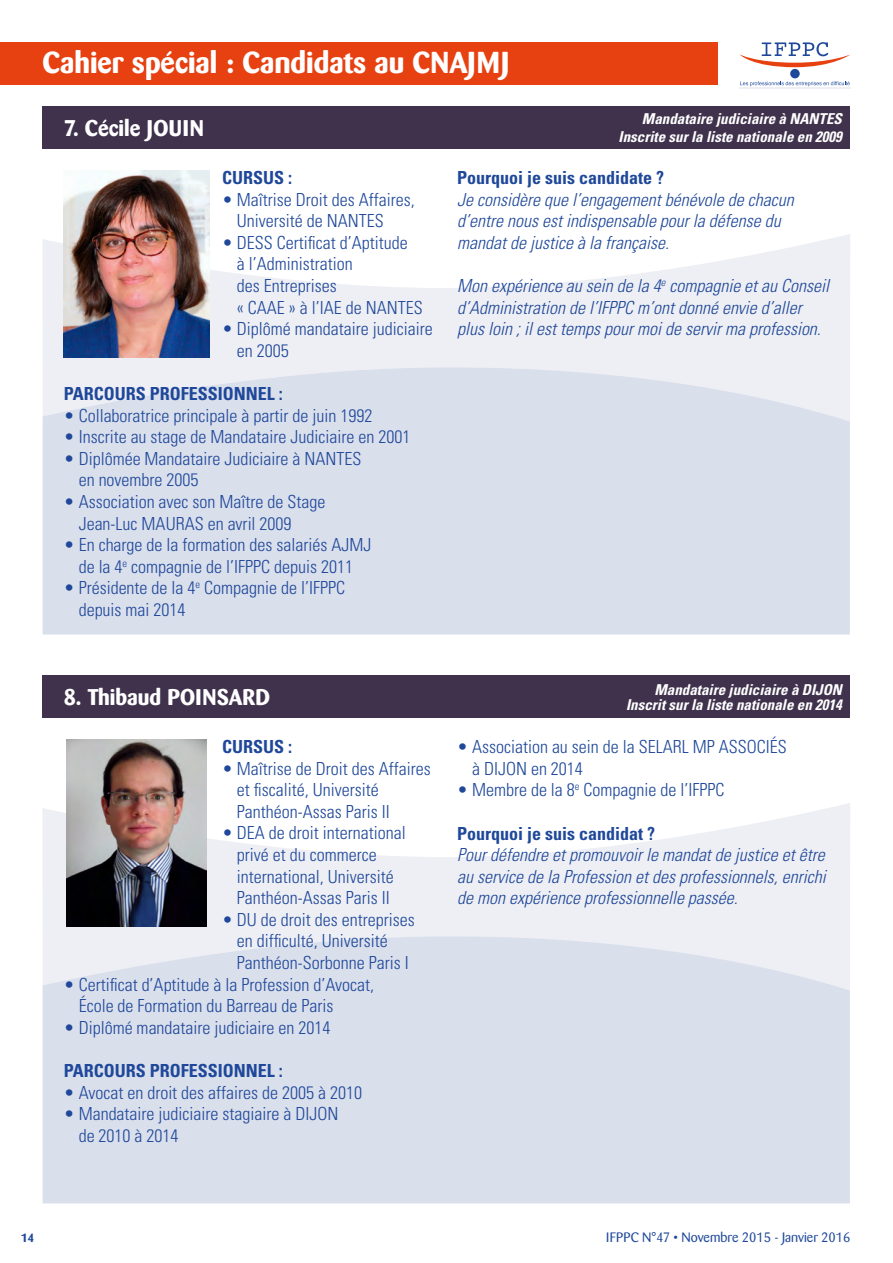
<style>
.page{position:relative;width:893px;height:1263px;background:#fff}
.page>*{position:absolute;margin:0;border:0;box-sizing:border-box;transform-origin:0 0}
.t1{font:700 30px "Barmeno";color:#fff}
.t2{font:700 22.5px "Barmeno";color:#fff}
.t3{font:300 condensed 18px/21.6px "Univers";color:#1f489a}
.t4{font:italic 300 condensed 18px/21.6px "Univers";color:#1f489a}
.t5{font:700 condensed 18px "Univers";color:#1f489a}
.t6{font:italic 700 condensed 15px/18px "Univers";color:#fff;text-align:right}
.t7{font:13.5px "Barmeno";color:#1f489a}
.t8{font:700 12px "Barmeno";color:#1f489a}
</style>
<div class="page">
<svg style="left:43px;top:234px;width:807px;height:133px;fill:#eeeff4"></svg>
<svg style="left:43px;top:803px;width:807px;height:133px;fill:#eeeff4"></svg>
<div style="left:43px;top:367px;width:807px;height:267px;background:#dadfec"></div>
<div style="left:43px;top:936px;width:807px;height:267px;background:#dadfec"></div>
<div style="left:43px;top:106px;width:807px;height:43px;background:#40324d"></div>
<div style="left:43px;top:675px;width:807px;height:43px;background:#40324d"></div>
<img style="left:64px;top:170px;width:145px;height:187px">
<img style="left:66px;top:739px;width:141px;height:187px">
<div style="left:0;top:43px;width:850px;height:42px;background:#e74111"></div>
<div style="left:719px;top:39px;width:135px;height:53px;background:#fff"></div>
<div style="left:790px;top:69px;width:10px;height:9px;background:#1f489a;border-radius:50%"></div>
<svg style="left:739px;top:42px;width:111px;height:25px"></svg>
<svg style="left:740px;top:81px;width:110px;height:5px"></svg>
<hr style="left:739px;top:87px;width:112px;height:1px;background:#eeeff4">
<h1 class="t1" style="left:43px;top:44px;width:468px">Cahier spécial : Candidats au CNAJMJ</h1>
<p class="t2" style="left:64px;top:115px;width:142px">7. Cécile JOUIN</p>
<p class="t6" style="left:619px;top:110px;width:225px">Mandataire judiciaire à NANTES<br>Inscrite sur la liste nationale en 2009</p>
<p class="t5" style="left:222px;top:167px;width:72px">CURSUS :</p>
<p class="t3" style="left:237px;top:188px;width:179px;text-indent:-15px">• Maîtrise Droit des Affaires,<br>Université de NANTES</p>
<p class="t3" style="left:237px;top:231px;width:187px;text-indent:-15px">• DESS Certificat d’Aptitude<br>à l’Administration<br>des Entreprises<br>« CAAE » à l’IAE de NANTES</p>
<p class="t3" style="left:237px;top:318px;width:197px;text-indent:-15px">• Diplômé mandataire judiciaire en 2005</p>
<p class="t5" style="left:64px;top:383px;width:221px">PARCOURS PROFESSIONNEL :</p>
<p class="t3" style="left:64px;top:404px;width:310px">• Collaboratrice principale à partir de juin 1992</p>
<p class="t3" style="left:64px;top:426px;width:348px">• Inscrite au stage de Mandataire Judiciaire en 2001</p>
<p class="t3" style="left:79px;top:447px;width:284px;text-indent:-15px">• Diplômée Mandataire Judiciaire à NANTES en novembre 2005</p>
<p class="t3" style="left:79px;top:491px;width:248px;text-indent:-15px">• Association avec son Maître de Stage<br>Jean-Luc MAURAS en avril 2009</p>
<p class="t3" style="left:64px;top:534px;width:309px;text-align:center">• En charge de la formation des salariés AJMJ de la 4<sup>e</sup> compagnie de l’IFPPC depuis 2011</p>
<p class="t3" style="left:79px;top:577px;width:268px;text-indent:-15px">• Présidente de la 4<sup>e</sup> Compagnie de l’IFPPC depuis mai 2014</p>
<p class="t5" style="left:457px;top:167px;width:208px">Pourquoi je suis candidate ?</p>
<p class="t4" style="left:457px;top:188px;width:338px">Je considère que l’engagement bénévole de chacun d’entre nous est indispensable pour la défense du mandat de justice à la française.</p>
<p class="t4" style="left:457px;top:275px;width:374px">Mon expérience au sein de la 4<sup>e</sup> compagnie et au Conseil d’Administration de l’IFPPC m’ont donné envie d’aller plus loin ; il est temps pour moi de servir ma profession.</p>
<p class="t2" style="left:64px;top:684px;width:208px">8. Thibaud POINSARD</p>
<p class="t5" style="left:222px;top:735px;width:72px">CURSUS :</p>
<p class="t3" style="left:237px;top:757px;width:195px;text-indent:-15px">• Maîtrise de Droit des Affaires et fiscalité, Université<br>Panthéon-Assas Paris II</p>
<p class="t3" style="left:237px;top:822px;width:170px;text-indent:-15px">• DEA de droit international privé et du commerce international, Université<br>Panthéon-Assas Paris II</p>
<p class="t3" style="left:237px;top:908px;width:179px;text-indent:-15px">• DU de droit des entreprises en difficulté, Université<br>Panthéon-Sorbonne Paris I</p>
<p class="t3" style="left:79px;top:973px;width:297px;text-indent:-15px">• Certificat d’Aptitude à la Profession d’Avocat,<br>École de Formation du Barreau de Paris</p>
<p class="t3" style="left:64px;top:1016px;width:268px">• Diplômé mandataire judiciaire en 2014</p>
<p class="t5" style="left:64px;top:1059px;width:221px">PARCOURS PROFESSIONNEL :</p>
<p class="t3" style="left:64px;top:1081px;width:300px">• Avocat en droit des affaires de 2005 à 2010</p>
<p class="t3" style="left:79px;top:1103px;width:261px;text-indent:-15px">• Mandataire judiciaire stagiaire à DIJON de 2010 à 2014</p>
<p class="t6" style="left:626px;top:682px;width:217px;line-height:15px">Mandataire judiciaire à DIJON<br>Inscrit sur la liste nationale en 2014</p>
<p class="t3" style="left:472px;top:736px;width:316px;text-indent:-15px">• Association au sein de la SELARL MP ASSOCIÉS à DIJON en 2014</p>
<p class="t3" style="left:457px;top:779px;width:269px">• Membre de la 8<sup>e</sup> Compagnie de l’IFPPC</p>
<p class="t5" style="left:457px;top:822px;width:199px">Pourquoi je suis candidat ?</p>
<p class="t4" style="left:457px;top:844px;width:370px;text-align:justify">Pour défendre et promouvoir le mandat de justice et être au service de la Profession et des professionnels, enrichi de mon expérience professionnelle passée.</p>
<p class="t8" style="left:21px;top:1230px;width:15px">14</p>
<p class="t7" style="left:606px;top:1229px;width:246px">IFPPC N°47 • Novembre 2015 - Janvier 2016</p>
</div>
